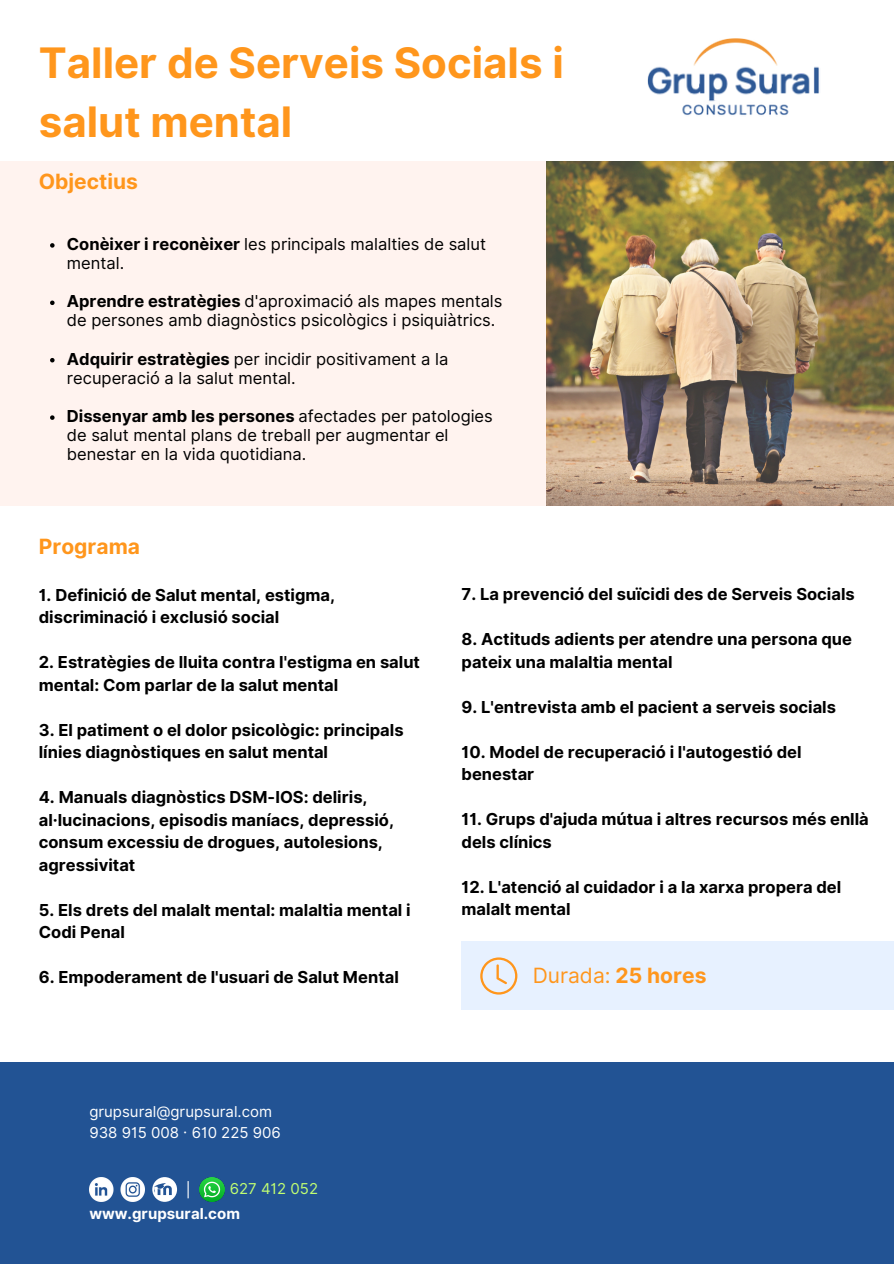
<style>
.page{position:relative;width:894px;height:1264px;background:#fff}
.page>*{position:absolute;margin:0;border:0;box-sizing:border-box;transform-origin:0 0}
.t1{font:700 42px/58.5px "Inter";color:#ff961c}
.t2{font:700 21px "Inter";color:#ff961c}
.t3{font:21px "Inter";color:#ff961c}
.t4{font:700 16.5px/22.5px "Inter";color:#000}
.t5{font:16.5px/19.2px "Inter";color:#000}
.t6{font:15px "Inter";color:#fff}
.t7{font:700 15px "Inter";color:#fff}
.t8{font:15px "Inter";color:#c1ff72}
.s1{font-weight:700}
</style>
<div class="page">
<div style="left:0;top:161px;width:893px;height:345px;background:#fff3ef"></div>
<div style="left:0;top:1062px;width:893px;height:201px;background:#225394"></div>
<div style="left:461px;top:941px;width:432px;height:69px;background:#e7f1ff"></div>
<img style="left:647px;top:38px;width:172px;height:77px">
<svg style="left:480px;top:957px;width:37px;height:37px"></svg>
<img style="left:89px;top:1177px;width:25px;height:24px">
<img style="left:120px;top:1177px;width:25px;height:24px">
<svg style="left:152px;top:1177px;width:25px;height:24px"></svg>
<img style="left:200px;top:1177px;width:25px;height:24px">
<svg style="left:187px;top:1181px;width:2px;height:17px"></svg>
<svg style="left:50px;top:243px;width:5px;height:5px"></svg>
<svg style="left:50px;top:300px;width:5px;height:5px"></svg>
<svg style="left:50px;top:358px;width:5px;height:4px"></svg>
<svg style="left:50px;top:415px;width:5px;height:5px"></svg>
<img style="left:546px;top:161px;width:347px;height:344px">
<h4 class="t1" style="left:39px;top:33px;width:526px">Taller de Serveis Socials i salut mental</h4>
<h4 class="t2" style="left:39px;top:169px;width:101px">Objectius</h4>
<p class="t5" style="left:67px;top:234px;width:420px"><span class="s1">Conèixer i reconèixer</span> les principals malalties de salut mental.</p>
<h3 class="t5" style="left:67px;top:292px;width:437px"><span class="s1">Aprendre estratègies</span> d'aproximació als mapes mentals de persones amb diagnòstics psicològics i psiquiàtrics.</h3>
<p class="t5" style="left:67px;top:349px;width:383px"><span class="s1">Adquirir estratègies</span> per incidir positivament a la recuperació a la salut mental.</p>
<p class="t5" style="left:67px;top:406px;width:427px"><span class="s1">Dissenyar amb les persones</span> afectades per patologies de salut mental plans de treball per augmentar el benestar en la vida quotidiana.</p>
<p class="t2" style="left:39px;top:534px;width:103px">Programa</p>
<p class="t4" style="left:39px;top:583px;width:298px">1. Definició de Salut mental, estigma, discriminació i exclusió social</p>
<h2 class="t4" style="left:39px;top:651px;width:382px">2. Estratègies de lluita contra l'estigma en salut mental: Com parlar de la salut mental</h2>
<h4 class="t4" style="left:39px;top:718px;width:366px">3. El patiment o el dolor psicològic: principals línies diagnòstiques en salut mental</h4>
<h4 class="t4" style="left:39px;top:786px;width:356px">4. Manuals diagnòstics DSM-IOS: deliris, al·lucinacions, episodis maníacs, depressió, consum excessiu de drogues, autolesions, agressivitat</h4>
<h4 class="t4" style="left:39px;top:898px;width:373px">5. Els drets del malalt mental: malaltia mental i<br>Codi Penal</h4>
<h4 class="t4" style="left:39px;top:966px;width:361px">6. Empoderament de l'usuari de Salut Mental</h4>
<h4 class="t4" style="left:461px;top:582px;width:394px">7. La prevenció del suïcidi des de Serveis Socials</h4>
<h4 class="t4" style="left:461px;top:627px;width:392px">8. Actituds adients per atendre una persona que pateix una malaltia mental</h4>
<h4 class="t4" style="left:461px;top:695px;width:376px">9. L'entrevista amb el pacient a serveis socials</h4>
<h4 class="t4" style="left:461px;top:740px;width:341px">10. Model de recuperació i l'autogestió del benestar</h4>
<h4 class="t4" style="left:461px;top:807px;width:408px">11. Grups d'ajuda mútua i altres recursos més enllà dels clínics</h4>
<h4 class="t4" style="left:461px;top:875px;width:381px">12. L'atenció al cuidador i a la xarxa propera del malalt mental</h4>
<h4 class="t3" style="left:532px;top:962px;width:175px">Durada: <span class="s1">25 hores</span></h4>
<p class="t6" style="left:89px;top:1102px;width:184px">grupsural@grupsural.com</p>
<h2 class="t6" style="left:89px;top:1123px;width:193px">938 915 008 · 610 225 906</h2>
<p class="t8" style="left:230px;top:1179px;width:90px">627 412 052</p>
<p class="t7" style="left:89px;top:1204px;width:152px">www.grupsural.com</p>
</div>
